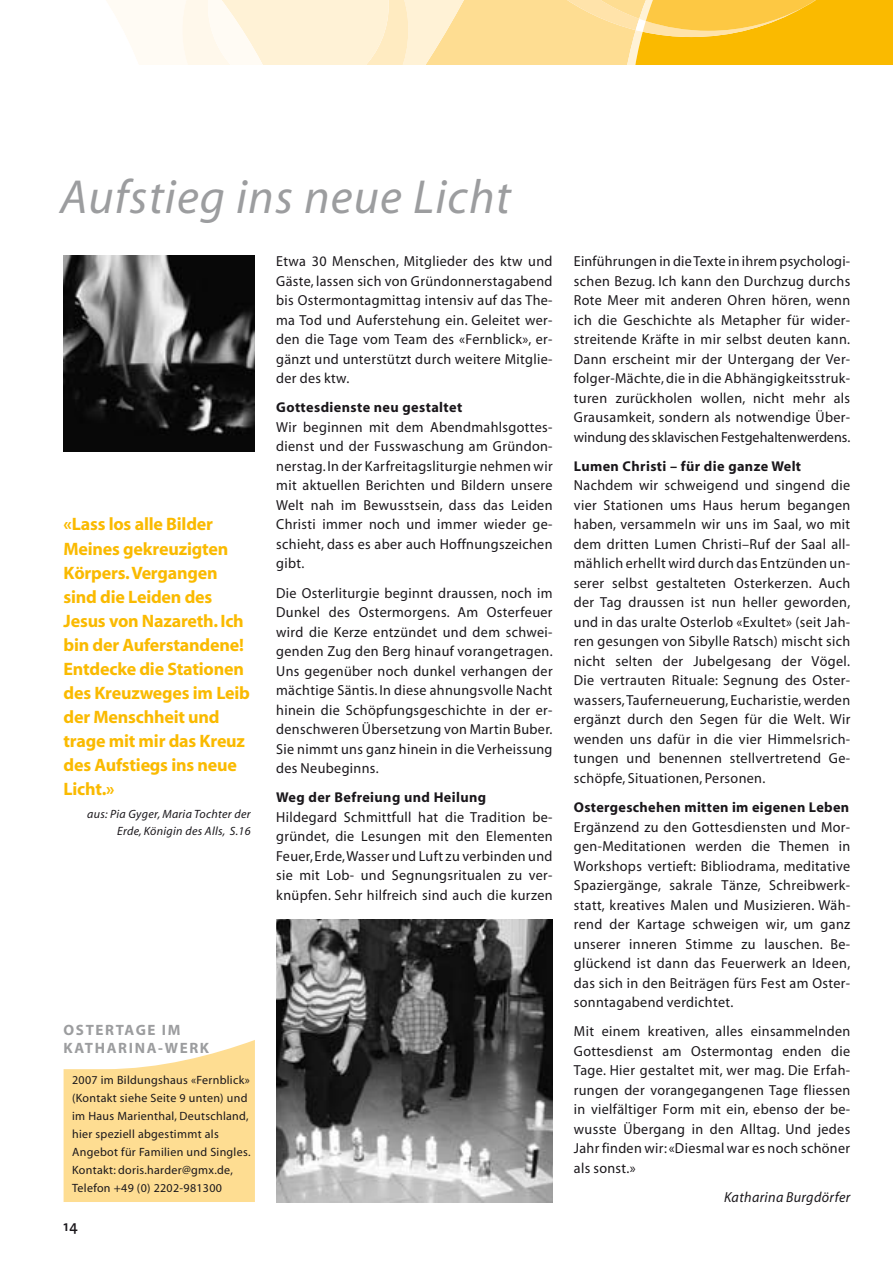
<style>
.page{position:relative;width:893px;height:1263px;background:#fff}
.page>*{position:absolute;margin:0;border:0;box-sizing:border-box;transform-origin:0 0}
.t1{font:italic 48px "Myriad";letter-spacing:.025em;color:#9c9d9f}
.t2{font:700 18px/24px "Myriad";letter-spacing:-.01em;color:#faba00}
.t3{font:700 15px/18px "Myriad";letter-spacing:.11em;color:#9c9d9f}
.t4{font:600 15px "The Mix";color:#1a171b}
.t5{font:14.55px/19.5px "Myriad";letter-spacing:.025em;color:#1a171b;text-align:justify}
.t6{font:italic 14.55px "Myriad";letter-spacing:.025em;color:#1a171b}
.t7{font:700 14.25px "Myriad";letter-spacing:.025em;color:#1a171b}
.t8{font:12px/18px "Myriad";letter-spacing:.025em;color:#1a171b}
.t9{font:italic 12px/16.5px "Myriad";letter-spacing:.025em;color:#1a171b;text-align:right}
</style>
<div class="page">
<svg style="left:106px;top:0;width:787px;height:64px"></svg>
<img style="left:64px;top:256px;width:191px;height:195px">
<img style="left:276px;top:919px;width:277px;height:283px">
<svg style="left:64px;top:1040px;width:191px;height:162px"></svg>
<h1 class="t1" style="left:60px;top:179px;width:452px">Aufstieg ins neue Licht</h1>
<p class="t2" style="left:64px;top:514px;width:188px">«Lass los alle Bilder<br>Meines gekreuzigten<br>Körpers.Vergangen sind die Leiden des<br>Jesus von Nazareth. Ich bin der Auferstandene!<br>Entdecke die Stationen des Kreuzweges im Leib der Menschheit und trage mit mir das Kreuz des Aufstiegs ins neue<br>Licht.»</p>
<p class="t9" style="left:87px;top:807px;width:165px">aus: Pia Gyger, Maria Tochter der<br>Erde, Königin des Alls, S.16</p>
<p class="t5" style="left:276px;top:253px;width:278px">Etwa 30 Menschen, Mitglieder des ktw und Gäste, lassen sich von Gründonnerstagabend bis Ostermontagmittag intensiv auf das The&shy;ma Tod und Auferstehung ein. Geleitet wer&shy;den die Tage vom Team des «Fernblick», er&shy;gänzt und unterstützt durch weitere Mitglie&shy;der des ktw.</p>
<p class="t7" style="left:276px;top:402px;width:188px">Gottesdienste neu gestaltet</p>
<p class="t5" style="left:276px;top:418px;width:278px">Wir beginnen mit dem Abendmahlsgottes&shy;dienst und der Fusswaschung am Gründon&shy;nerstag.In der Karfreitagsliturgie nehmen wir mit aktuellen Berichten und Bildern unsere Welt nah im Bewusstsein, dass das Leiden Christi immer noch und immer wieder ge&shy;schieht, dass es aber auch Hoffnungszeichen gibt.</p>
<p class="t5" style="left:276px;top:584px;width:278px">Die Osterliturgie beginnt draussen, noch im Dunkel des Ostermorgens. Am Osterfeuer wird die Kerze entzündet und dem schwei&shy;genden Zug den Berg hinauf vorangetragen.<br>Uns gegenüber noch dunkel verhangen der mächtige Säntis. In diese ahnungsvolle Nacht hinein die Schöpfungsgeschichte in der er&shy;denschweren Übersetzung von Martin Buber.<br>Sie nimmt uns ganz hinein in die Verheissung des Neubeginns.</p>
<p class="t7" style="left:276px;top:792px;width:211px">Weg der Befreiung und Heilung</p>
<p class="t5" style="left:276px;top:808px;width:278px">Hildegard Schmittfull hat die Tradition be&shy;gründet, die Lesungen mit den Elementen Feuer,Erde,Wasser und Luft zu verbinden und sie mit Lob- und Segnungsritualen zu ver&shy;knüpfen. Sehr hilfreich sind auch die kurzen</p>
<p class="t3" style="left:64px;top:1022px;width:147px">OSTERTAGE IM<br>KATHARINA-WERK</p>
<p class="t8" style="left:72px;top:1072px;width:180px">2007 im Bildungshaus «Fernblick» (Kontakt siehe Seite 9 unten) und im Haus Marienthal, Deutschland, hier speziell abgestimmt als<br>Angebot für Familien und Singles.<br>Kontakt: doris.harder@gmx.de,<br>Telefon +49 (0) 2202-981300</p>
<p class="t4" style="left:64px;top:1219px;width:16px">14</p>
<p class="t5" style="left:574px;top:253px;width:278px">Einführungen in die Texte in ihrem psychologi&shy;schen Bezug. Ich kann den Durchzug durchs Rote Meer mit anderen Ohren hören, wenn ich die Geschichte als Metapher für wider&shy;streitende Kräfte in mir selbst deuten kann.<br>Dann erscheint mir der Untergang der Ver&shy;folger-Mächte, die in die Abhängigkeitsstruk&shy;turen zurückholen wollen, nicht mehr als Grausamkeit, sondern als notwendige Über&shy;windung des sklavischen Festgehaltenwerdens.</p>
<p class="t7" style="left:574px;top:461px;width:229px">Lumen Christi – für die ganze Welt</p>
<p class="t5" style="left:574px;top:477px;width:278px">Nachdem wir schweigend und singend die vier Stationen ums Haus herum begangen haben, versammeln wir uns im Saal, wo mit dem dritten Lumen Christi–Ruf der Saal all&shy;mählich erhellt wird durch das Entzünden un&shy;serer selbst gestalteten Osterkerzen. Auch der Tag draussen ist nun heller geworden, und in das uralte Osterlob «Exultet» (seit Jah&shy;ren gesungen von Sibylle Ratsch) mischt sich nicht selten der Jubelgesang der Vögel.<br>Die vertrauten Rituale: Segnung des Oster&shy;wassers,Tauferneuerung, Eucharistie, werden ergänzt durch den Segen für die Welt. Wir wenden uns dafür in die vier Himmelsrich&shy;tungen und benennen stellvertretend Ge&shy;schöpfe, Situationen, Personen.</p>
<p class="t7" style="left:574px;top:802px;width:277px">Ostergeschehen mitten im eigenen Leben</p>
<p class="t5" style="left:574px;top:818px;width:278px">Ergänzend zu den Gottesdiensten und Mor&shy;gen-Meditationen werden die Themen in Workshops vertieft: Bibliodrama, meditative Spaziergänge, sakrale Tänze, Schreibwerk&shy;statt, kreatives Malen und Musizieren. Wäh&shy;rend der Kartage schweigen wir, um ganz unserer inneren Stimme zu lauschen. Be&shy;glückend ist dann das Feuerwerk an Ideen, das sich in den Beiträgen fürs Fest am Oster&shy;sonntagabend verdichtet.</p>
<p class="t5" style="left:574px;top:1023px;width:278px">Mit einem kreativen, alles einsammelnden Gottesdienst am Ostermontag enden die Tage. Hier gestaltet mit, wer mag. Die Erfah&shy;rungen der vorangegangenen Tage fliessen in vielfältiger Form mit ein, ebenso der be&shy;wusste Übergang in den Alltag. Und jedes Jahr finden wir:«Diesmal war es noch schöner als sonst.»</p>
<p class="t6" style="left:724px;top:1192px;width:128px">Katharina Burgdörfer</p>
</div>
